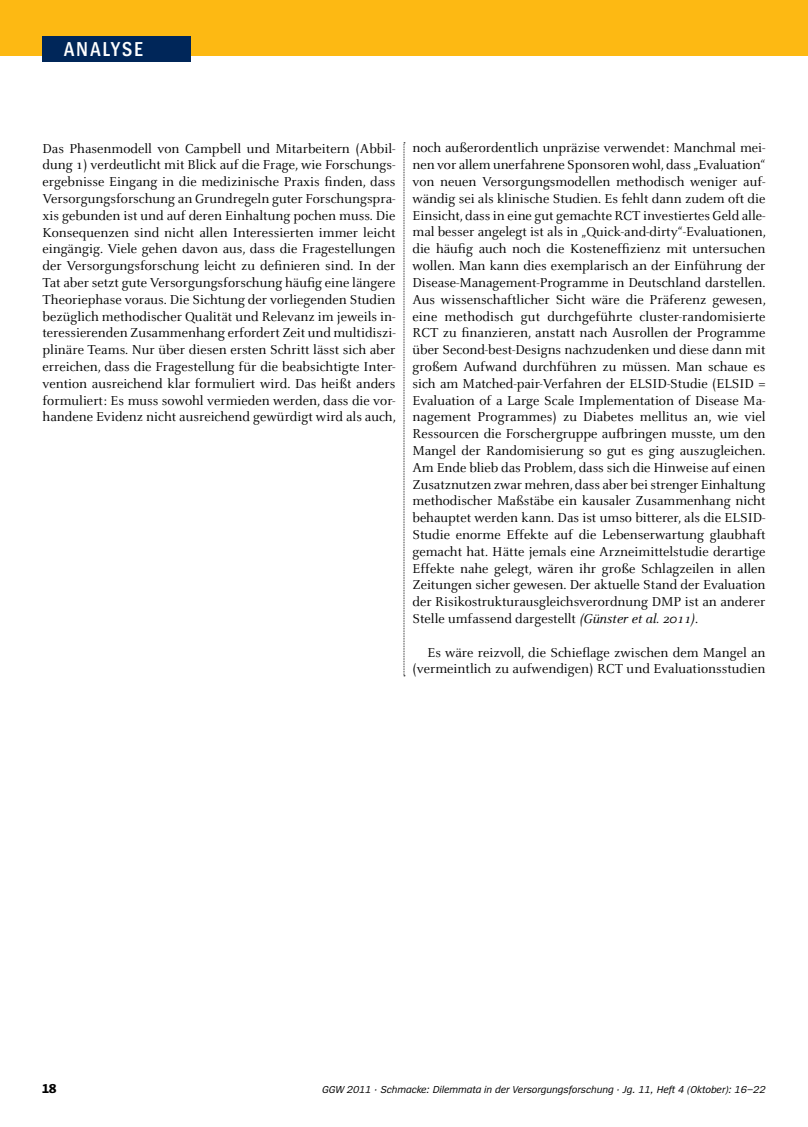
<style>
.page{position:relative;width:808px;height:1127px;background:#fff}
.page>*{position:absolute;margin:0;border:0;box-sizing:border-box;transform-origin:0 0}
.t1{font:600 21px "Spiegel Cd";color:#fff}
.t2{font:14.25px/16.8px "Celeste";color:#000;text-align:justify}
.t3{font:700 13.5px "Spiegel";color:#000}
.t4{font:italic 10.5px "Spiegel";color:#000}
.s1{font-style:italic}
</style>
<div class="page">
<div style="left:0;top:0;width:808px;height:55px;background:#fdb913"></div>
<div style="left:43px;top:36px;width:148px;height:26px;background:#002659"></div>
<svg style="left:404px;top:142px;width:1px;height:534px"></svg>
<h1 class="t1" style="left:64px;top:38px;width:81px">ANALYSE</h1>
<p class="t2" style="left:43px;top:140px;width:355px">Das Phasenmodell von Campbell und Mitarbeitern (Abbil&shy;dung 1) verdeutlicht mit Blick auf die Frage, wie Forschungs&shy;ergebnisse Eingang in die medizinische Praxis finden, dass Versorgungsforschung an Grundregeln guter Forschungspra&shy;xis gebunden ist und auf deren Einhaltung pochen muss. Die Konsequenzen sind nicht allen Interessierten immer leicht eingängig. Viele gehen davon aus, dass die Fragestellungen der Versorgungsforschung leicht zu definieren sind. In der Tat aber setzt gute Versorgungsforschung häufig eine längere Theoriephase voraus. Die Sichtung der vorliegenden Studien bezüglich methodischer Qualität und Relevanz im jeweils in&shy;teressierenden Zusammenhang erfordert Zeit und multidiszi&shy;plinäre Teams. Nur über diesen ersten Schritt lässt sich aber erreichen, dass die Fragestellung für die beabsichtigte Inter&shy;vention ausreichend klar formuliert wird. Das heißt anders formuliert: Es muss sowohl vermieden werden, dass die vor&shy;handene Evidenz nicht ausreichend gewürdigt wird als auch,</p>
<p class="t2" style="left:412px;top:140px;width:355px">noch außerordentlich unpräzise verwendet: Manchmal mei&shy;nen vor allem unerfahrene Sponsoren wohl, dass „Evaluation“ von neuen Versorgungsmodellen methodisch weniger auf&shy;wändig sei als klinische Studien. Es fehlt dann zudem oft die Einsicht, dass in eine gut gemachte RCT investiertes Geld alle&shy;mal besser angelegt ist als in „Quick-and-dirty“-Evaluationen, die häufig auch noch die Kosteneffizienz mit untersuchen wollen. Man kann dies exemplarisch an der Einführung der Disease-Management-Programme in Deutschland darstellen.<br>Aus wissenschaftlicher Sicht wäre die Präferenz gewesen, eine methodisch gut durchgeführte cluster-randomisierte RCT zu finanzieren, anstatt nach Ausrollen der Programme über Second-best-Designs nachzudenken und diese dann mit großem Aufwand durchführen zu müssen. Man schaue es sich am Matched-pair-Verfahren der ELSID-Studie (ELSID = Evaluation of a Large Scale Implementation of Disease Ma&shy;nagement Programmes) zu Diabetes mellitus an, wie viel Ressourcen die Forschergruppe aufbringen musste, um den Mangel der Randomisierung so gut es ging auszugleichen.<br>Am Ende blieb das Problem, dass sich die Hinweise auf einen Zusatznutzen zwar mehren, dass aber bei strenger Einhaltung methodischer Maßstäbe ein kausaler Zusammenhang nicht behauptet werden kann. Das ist umso bitterer, als die ELSID-Studie enorme Effekte auf die Lebenserwartung glaubhaft gemacht hat. Hätte jemals eine Arzneimittelstudie derartige Effekte nahe gelegt, wären ihr große Schlagzeilen in allen Zeitungen sicher gewesen. Der aktuelle Stand der Evaluation der Risikostrukturausgleichsverordnung DMP ist an anderer Stelle umfassend dargestellt <span class="s1">(Günster et al. 2011)</span>.</p>
<p class="t2" style="left:412px;top:644px;width:354px;text-align:right">Es wäre reizvoll, die Schieflage zwischen dem Mangel an (vermeintlich zu aufwendigen) RCT und Evaluationsstudien</p>
<p class="t3" style="left:43px;top:1081px;width:16px">18</p>
<p class="t4" style="left:322px;top:1084px;width:445px">GGW 2011 · Schmacke: Dilemmata in der Versorgungsforschung · Jg. 11, Heft 4 (Oktober): 16–22</p>
</div>
